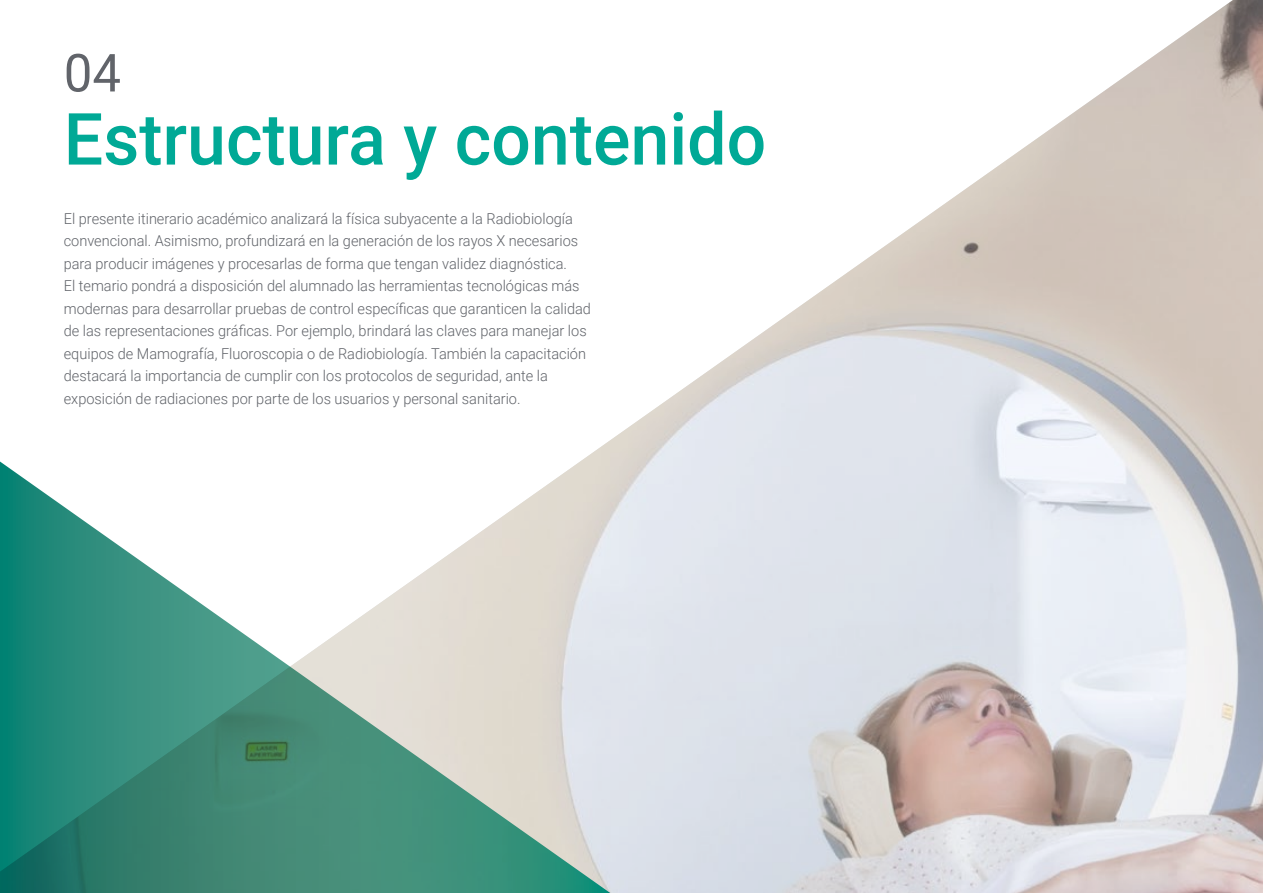
<style>
.page{position:relative;width:1263px;height:893px;background:#fff}
.page>*{position:absolute;margin:0;border:0;box-sizing:border-box;transform-origin:0 0}
.t1{font:500 72px "Roboto";color:#00a996}
.t2{font:52.5px "Roboto";color:#61646a}
.t3{font:300 15px/22.5px "Roboto";color:#61646a}
</style>
<div class="page">
<img style="left:602px;top:0;width:661px;height:893px">
<svg style="left:0;top:446px;width:640px;height:447px"></svg>
<h2 class="t2" style="left:64px;top:36px;width:59px">04</h2>
<h1 class="t1" style="left:64px;top:89px;width:704px">Estructura y contenido</h1>
<p class="t3" style="left:64px;top:207px;width:529px">El presente itinerario académico analizará la física subyacente a la Radiobiología convencional. Asimismo, profundizará en la generación de los rayos X necesarios para producir imágenes y procesarlas de forma que tengan validez diagnóstica.<br>El temario pondrá a disposición del alumnado las herramientas tecnológicas más modernas para desarrollar pruebas de control específicas que garanticen la calidad de las representaciones gráficas. Por ejemplo, brindará las claves para manejar los equipos de Mamografía, Fluoroscopia o de Radiobiología. También la capacitación destacará la importancia de cumplir con los protocolos de seguridad, ante la exposición de radiaciones por parte de los usuarios y personal sanitario.</p>
</div>
